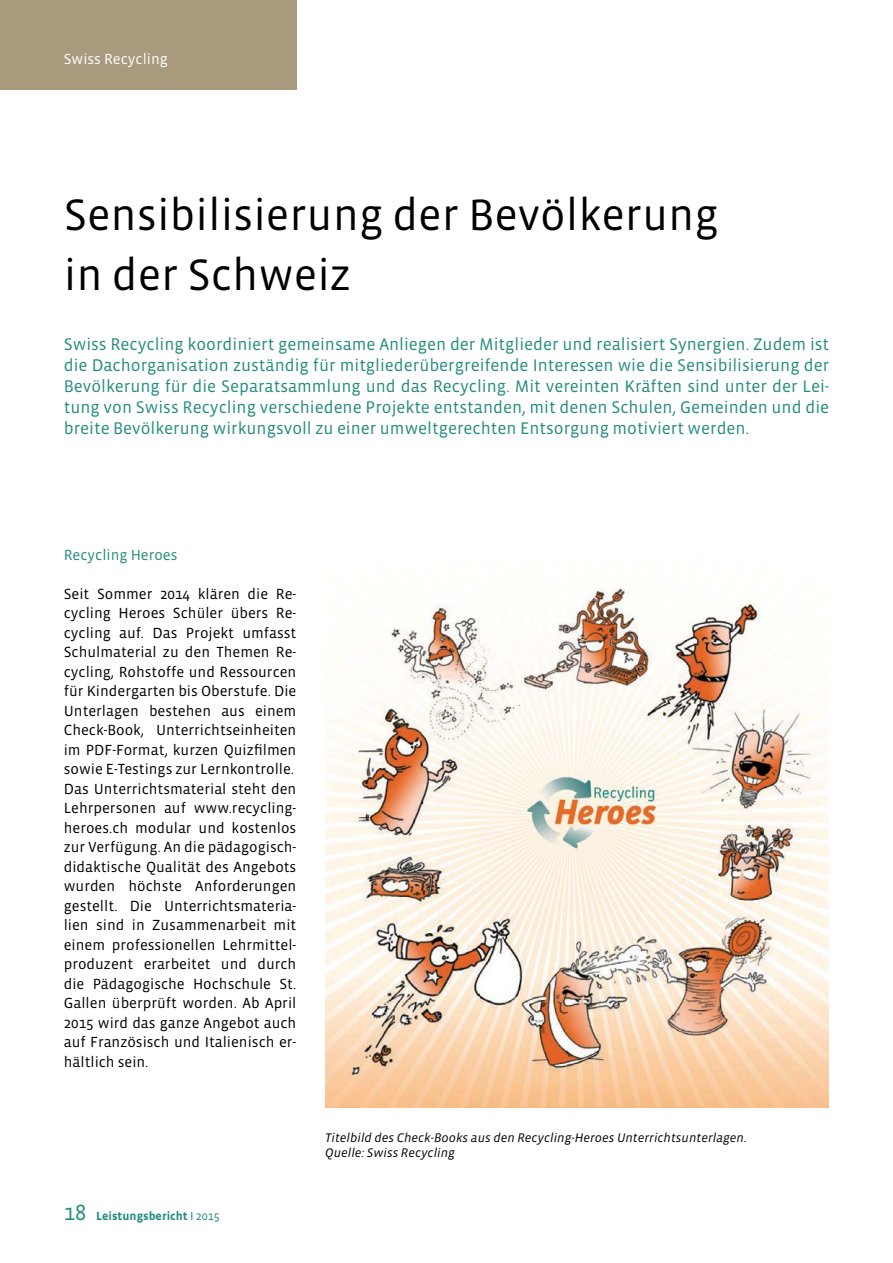
<style>
.page{position:relative;width:893px;height:1263px;background:#fff}
.page>*{position:absolute;margin:0;border:0;box-sizing:border-box;transform-origin:0 0}
.t1{font:45px "Vista Sans OT";color:#000}
.t2{font:17.25px/21px "Vista Sans OT";color:#238b7e;text-align:justify}
.t3{font:15px/19.5px "Vista Sans OT";color:#000;text-align:justify}
.t4{font:15px "Vista Sans OT";color:#238b7e}
.t5{font:15px "Vista Sans OT";color:#fff}
.t6{font:italic 12.75px "Vista Sans OT";color:#000}
.t7{font:700 12px "Vista Sans OT";color:#238b7e}
.s1{font-weight:400;font-size:22.5px}
.s2{font-family:"Myriad Pro";font-weight:400}
.s3{font-weight:400}
</style>
<div class="page">
<div style="left:0;top:0;width:296px;height:89px;background:#a99a7d"></div>
<img style="left:325px;top:587px;width:503px;height:521px">
<p class="t5" style="left:64px;top:51px;width:106px">Swiss Recycling</p>
<p class="t1" style="left:64px;top:191px;width:656px">Sensibilisierung der Bevölkerung</p>
<p class="t1" style="left:64px;top:251px;width:289px">in der Schweiz</p>
<p class="t2" style="left:64px;top:334px;width:767px">Swiss Recycling koordiniert gemeinsame Anliegen der Mitglieder und realisiert Synergien. Zudem ist die Dachorganisation zuständig für mitgliederübergreifende Interessen wie die Sensibilisierung der Bevölkerung für die Separatsammlung und das Recycling. Mit vereinten Kräften sind unter der Lei&shy;tung von Swiss Recycling verschiedene Projekte entstanden, mit denen Schulen, Gemeinden und die breite Bevölkerung wirkungsvoll zu einer umweltgerechten Entsorgung motiviert werden.</p>
<p class="t4" style="left:64px;top:547px;width:115px">Recycling Heroes</p>
<p class="t3" style="left:64px;top:584px;width:234px">Seit Sommer 2014 klären die Re&shy;cycling Heroes Schüler übers Re&shy;cycling auf. Das Projekt umfasst Schulmaterial zu den Themen Re&shy;cycling, Rohstoffe und Ressourcen für Kindergarten bis Oberstufe. Die Unterlagen bestehen aus einem Check-Book, Unterrichtseinheiten im PDF-Format, kurzen Quizfilmen sowie E-Testings zur Lernkontrolle.</p>
<p class="t3" style="left:64px;top:779px;width:234px">Das Unterrichtsmaterial steht den Lehrpersonen auf www.recycling&shy;heroes.ch modular und kostenlos zur Verfügung. An die pädagogisch&shy;didaktische Qualität des Angebots wurden höchste Anforderungen gestellt. Die Unterrichtsmateria&shy;lien sind in Zusammenarbeit mit einem professionellen Lehrmittel&shy;produzent erarbeitet und durch die Pädagogische Hochschule St.<br>Gallen überprüft worden. Ab April 2015 wird das ganze Angebot auch auf Französisch und Italienisch er&shy;hältlich sein.</p>
<p class="t7" style="left:64px;top:1210px;width:158px"><span class="s1">18</span> Leistungsbericht <span class="s2">І</span> <span class="s3">2015</span></p>
<p class="t6" style="left:325px;top:1131px;width:423px">Titelbild des Check-Books aus den Recycling-Heroes Unterrichtsunterlagen.</p>
<p class="t6" style="left:325px;top:1146px;width:131px">Quelle: Swiss Recycling</p>
</div>
